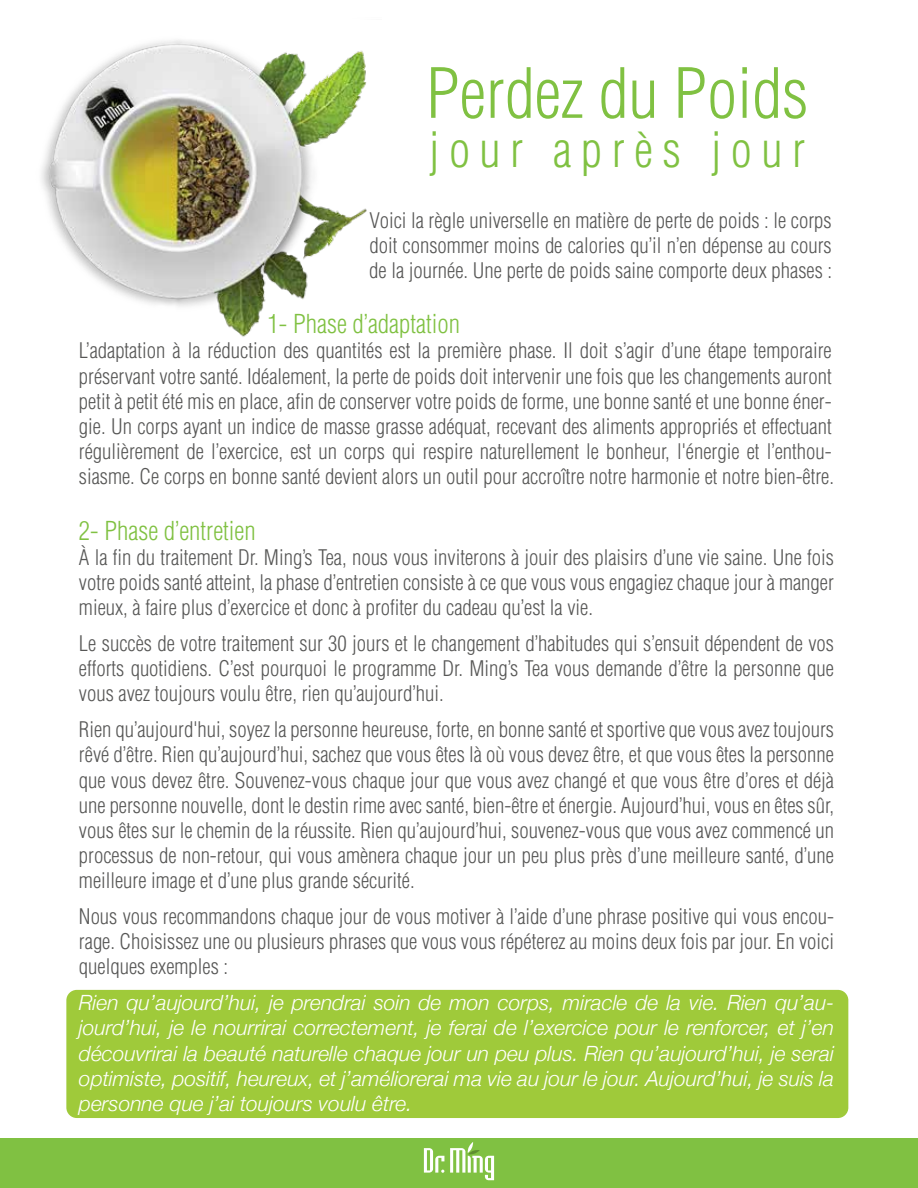
<style>
.page{position:relative;width:918px;height:1188px;background:#fff}
.page>*{position:absolute;margin:0;border:0;box-sizing:border-box;transform-origin:0 0}
.t1{font:300 condensed 67.5px "Helvetica";color:#80c142}
.t2{font:300 condensed 47.55px "Helvetica";letter-spacing:.2em;color:#80c142}
.t3{font:300 condensed 25.5px "Helvetica";color:#80c142}
.t4{font:300 condensed 21px/25.2px "Helvetica";color:#575756;text-align:justify}
.t5{font:italic 300 21px/25.2px "Helvetica Neue";color:#fff;text-align:justify}
</style>
<div class="page">
<img style="left:41px;top:40px;width:326px;height:297px">
<div style="left:0;top:1139px;width:918px;height:49px;background:#80c142"></div>
<svg style="left:424px;top:1148px;width:20px;height:25px"></svg>
<svg style="left:450px;top:1142px;width:44px;height:38px"></svg>
<div style="left:66px;top:990px;width:782px;height:128px;background:#9fca3a;border-radius:10px"></div>
<h1 class="t1" style="left:426px;top:54px;width:384px">Perdez du Poids</h1>
<h2 class="t2" style="left:429px;top:122px;width:378px">jour après jour</h2>
<p class="t4" style="left:369px;top:207px;width:464px">Voici la règle universelle en matière de perte de poids : le corps doit consommer moins de calories qu’il n’en dépense au cours de la journée. Une perte de poids saine comporte deux phases :</p>
<p class="t3" style="left:268px;top:309px;width:194px">1- Phase d’adaptation</p>
<p class="t4" style="left:79px;top:338px;width:757px">L’adaptation à la réduction des quantités est la première phase. Il doit s’agir d’une étape temporaire préservant votre santé. Idéalement, la perte de poids doit intervenir une fois que les changements auront petit à petit été mis en place, afin de conserver votre poids de forme, une bonne santé et une bonne éner&shy;gie. Un corps ayant un indice de masse grasse adéquat, recevant des aliments appropriés et effectuant régulièrement de l’exercice, est un corps qui respire naturellement le bonheur, l'énergie et l’enthou&shy;siasme. Ce corps en bonne santé devient alors un outil pour accroître notre harmonie et notre bien-être.</p>
<p class="t3" style="left:79px;top:516px;width:178px">2- Phase d’entretien</p>
<p class="t4" style="left:79px;top:545px;width:756px">À la fin du traitement Dr. Ming’s Tea, nous vous inviterons à jouir des plaisirs d’une vie saine. Une fois votre poids santé atteint, la phase d’entretien consiste à ce que vous vous engagiez chaque jour à manger mieux, à faire plus d’exercice et donc à profiter du cadeau qu’est la vie.</p>
<p class="t4" style="left:79px;top:631px;width:757px">Le succès de votre traitement sur 30 jours et le changement d’habitudes qui s’ensuit dépendent de vos efforts quotidiens. C’est pourquoi le programme Dr. Ming’s Tea vous demande d’être la personne que vous avez toujours voulu être, rien qu’aujourd’hui.</p>
<p class="t4" style="left:79px;top:717px;width:757px">Rien qu’aujourd'hui, soyez la personne heureuse, forte, en bonne santé et sportive que vous avez toujours rêvé d’être. Rien qu’aujourd’hui, sachez que vous êtes là où vous devez être, et que vous êtes la personne que vous devez être. Souvenez-vous chaque jour que vous avez changé et que vous être d’ores et déjà une personne nouvelle, dont le destin rime avec santé, bien-être et énergie. Aujourd’hui, vous en êtes sûr, vous êtes sur le chemin de la réussite. Rien qu’aujourd’hui, souvenez-vous que vous avez commencé un processus de non-retour, qui vous amènera chaque jour un peu plus près d’une meilleure santé, d’une meilleure image et d’une plus grande sécurité.</p>
<p class="t4" style="left:79px;top:904px;width:757px">Nous vous recommandons chaque jour de vous motiver à l’aide d’une phrase positive qui vous encou&shy;rage. Choisissez une ou plusieurs phrases que vous vous répéterez au moins deux fois par jour. En voici quelques exemples :</p>
<p class="t5" style="left:79px;top:989px;width:757px">Rien qu’aujourd’hui, je prendrai soin de mon corps, miracle de la vie. Rien qu’au&shy;jourd’hui, je le nourrirai correctement, je ferai de l’exercice pour le renforcer, et j’en découvrirai la beauté naturelle chaque jour un peu plus. Rien qu’aujourd’hui, je serai optimiste, positif, heureux, et j’améliorerai ma vie au jour le jour. Aujourd’hui, je suis la personne que j’ai toujours voulu être.</p>
</div>
